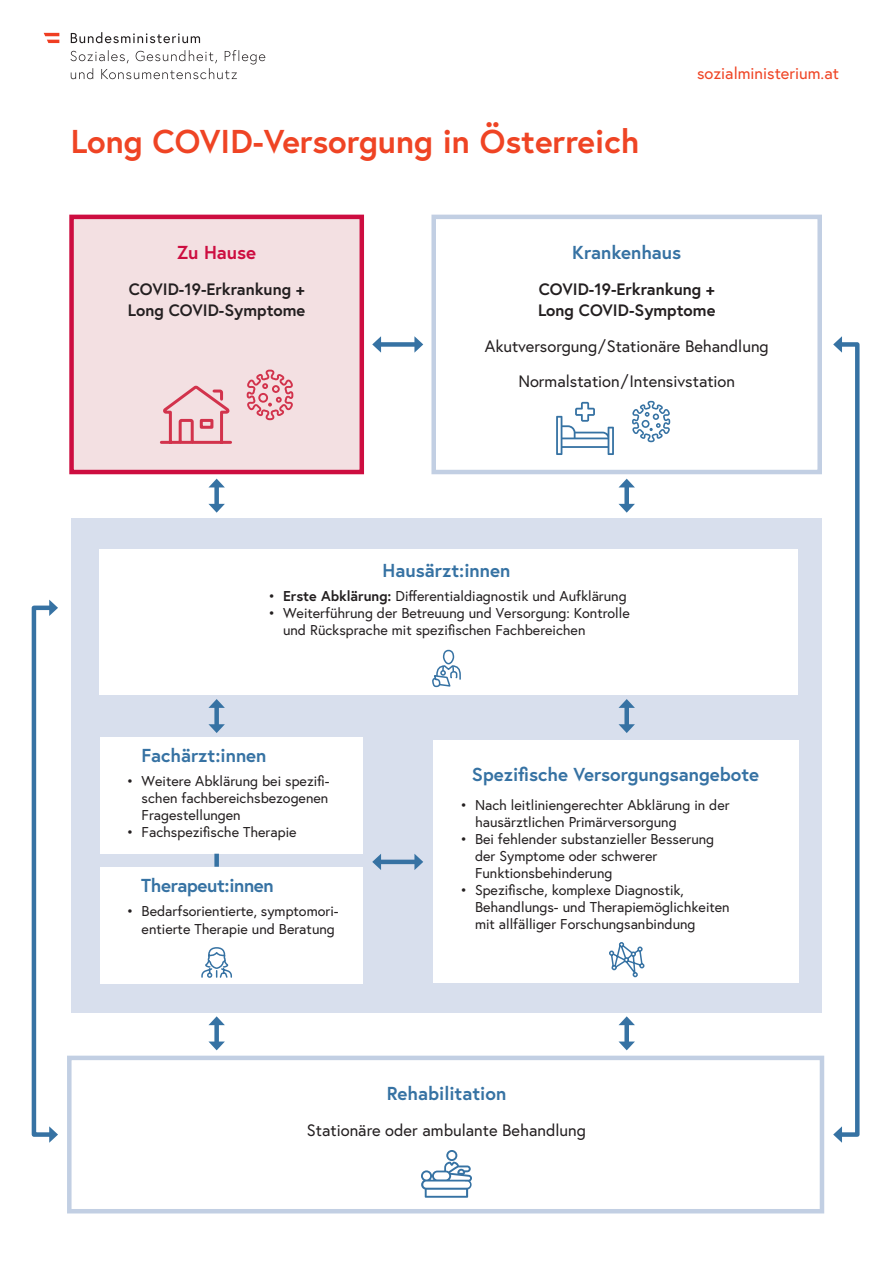
<style>
.page{position:relative;width:893px;height:1263px;background:#fff}
.page>*{position:absolute;margin:0;border:0;box-sizing:border-box;transform-origin:0 0}
.t1{font:700 33px "Europa Austria";color:#ef4424}
.t2{font:700 18.75px "Europa Austria";color:#3672a3}
.t3{font:700 18.75px "Europa Austria";letter-spacing:-.02em;color:#3672a3}
.t4{font:700 18.75px "Europa Austria";color:#cd0d40}
.t5{font:16.5px/35.4px "Europa Austria";color:#231f20;text-align:center}
.t6{font:700 16.5px/21px "Europa Austria";color:#231f20}
.t7{font:16.5px "Europa Austria";color:#ef4424}
.t8{font:14.25px/17.1px "Europa Austria";color:#231f20}
.s1{font-weight:700}
</style>
<div class="page">
<svg style="left:70px;top:50px;width:195px;height:29px"></svg>
<svg style="left:71px;top:32px;width:129px;height:11px"></svg>
<svg style="left:44px;top:33px;width:15px;height:10px"></svg>
<div style="left:71px;top:519px;width:750px;height:494px;background:#d8dfed"></div>
<div style="left:72px;top:217px;width:290px;height:255px;background:#f3e0e2"></div>
<div style="left:69px;top:215px;width:295px;height:259px;border:4px solid #cd0d40"></div>
<div style="left:431px;top:215px;width:391px;height:259px;border:4px solid #c2cfe3"></div>
<div style="left:100px;top:549px;width:698px;height:146px;background:#fff"></div>
<div style="left:100px;top:737px;width:263px;height:117px;background:#fff"></div>
<div style="left:100px;top:867px;width:263px;height:116px;background:#fff"></div>
<div style="left:433px;top:741px;width:365px;height:242px;background:#fff"></div>
<svg style="left:67px;top:1055px;width:758px;height:159px"></svg>
<svg style="left:246px;top:369px;width:48px;height:51px"></svg>
<svg style="left:632px;top:401px;width:38px;height:41px"></svg>
<svg style="left:160px;top:385px;width:72px;height:59px"></svg>
<svg style="left:432px;top:649px;width:29px;height:39px"></svg>
<svg style="left:201px;top:947px;width:31px;height:31px"></svg>
<svg style="left:556px;top:402px;width:58px;height:53px"></svg>
<svg style="left:609px;top:942px;width:36px;height:36px"></svg>
<div style="left:379px;top:342px;width:38px;height:5px;background:#3672a3"></div>
<svg style="left:372px;top:336px;width:9px;height:17px"></svg>
<svg style="left:414px;top:336px;width:9px;height:17px"></svg>
<hr style="left:379px;top:860px;width:38px;height:4px;background:#3672a3">
<svg style="left:372px;top:854px;width:9px;height:16px"></svg>
<svg style="left:414px;top:854px;width:9px;height:16px"></svg>
<div style="left:214px;top:1023px;width:5px;height:21px;background:#3672a3"></div>
<svg style="left:208px;top:1041px;width:17px;height:9px"></svg>
<svg style="left:208px;top:1016px;width:17px;height:9px"></svg>
<div style="left:214px;top:485px;width:5px;height:21px;background:#3672a3"></div>
<svg style="left:208px;top:504px;width:17px;height:9px"></svg>
<svg style="left:209px;top:479px;width:16px;height:8px"></svg>
<div style="left:624px;top:1023px;width:5px;height:21px;background:#3672a3"></div>
<svg style="left:618px;top:1041px;width:17px;height:9px"></svg>
<svg style="left:619px;top:1016px;width:16px;height:9px"></svg>
<div style="left:214px;top:705px;width:5px;height:21px;background:#3672a3"></div>
<div style="left:214px;top:854px;width:5px;height:13px;background:#3672a3"></div>
<svg style="left:208px;top:724px;width:17px;height:9px"></svg>
<svg style="left:208px;top:699px;width:17px;height:9px"></svg>
<div style="left:624px;top:705px;width:5px;height:21px;background:#3672a3"></div>
<svg style="left:618px;top:724px;width:17px;height:9px"></svg>
<svg style="left:618px;top:699px;width:17px;height:9px"></svg>
<div style="left:624px;top:485px;width:5px;height:21px;background:#3672a3"></div>
<svg style="left:618px;top:504px;width:17px;height:9px"></svg>
<svg style="left:619px;top:479px;width:16px;height:8px"></svg>
<div style="left:32px;top:605px;width:22px;height:532px;border:4px solid #3672a3"></div>
<svg style="left:49px;top:600px;width:9px;height:16px"></svg>
<svg style="left:49px;top:1126px;width:9px;height:17px"></svg>
<div style="left:837px;top:342px;width:22px;height:795px;border:4px solid #3672a3"></div>
<svg style="left:833px;top:336px;width:9px;height:17px"></svg>
<svg style="left:833px;top:1126px;width:9px;height:17px"></svg>
<svg style="left:421px;top:1150px;width:51px;height:48px"></svg>
<h1 class="t1" style="left:71px;top:119px;width:570px">Long COVID-Versorgung in Österreich</h1>
<p class="t7" style="left:697px;top:63px;width:143px">sozialministerium.at</p>
<h2 class="t4" style="left:177px;top:240px;width:81px">Zu Hause</h2>
<p class="t6" style="left:128px;top:278px;width:179px">COVID-19-Erkrankung +<br>Long COVID-Symptome</p>
<h2 class="t2" style="left:572px;top:240px;width:111px">Krankenhaus</h2>
<p class="t6" style="left:538px;top:278px;width:179px">COVID-19-Erkrankung +<br>Long COVID-Symptome</p>
<p class="t5" style="left:485px;top:328px;width:285px">Akutversorgung/Stationäre Behandlung<br>Normalstation/Intensivstation</p>
<h2 class="t2" style="left:383px;top:557px;width:129px">Hausärzt:innen</h2>
<p class="t8" style="left:268px;top:587px;width:360px">• <span class="s1">Erste Abklärung:</span> Differentialdiagnostik und Aufklärung</p>
<p class="t8" style="left:283px;top:604px;width:348px;text-indent:-15px">• Weiterführung der Betreuung und Versorgung: Kontrolle und Rücksprache mit spezifischen Fachbereichen</p>
<h2 class="t2" style="left:142px;top:742px;width:126px">Fachärzt:innen</h2>
<p class="t8" style="left:142px;top:772px;width:189px;text-align:justify;text-indent:-15px">• Weitere Abklärung bei spezifi&shy;schen fachbereichsbezogenen Fragestellungen</p>
<p class="t8" style="left:127px;top:823px;width:171px">• Fachspezifische Therapie</p>
<h2 class="t3" style="left:141px;top:873px;width:134px">Therapeut:innen</h2>
<p class="t8" style="left:127px;top:903px;width:213px;text-align:right">• Bedarfsorientierte, symptomori&shy;entierte Therapie und Beratung</p>
<h2 class="t2" style="left:472px;top:761px;width:289px">Spezifische Versorgungsangebote</h2>
<p class="t8" style="left:475px;top:796px;width:256px;text-indent:-15px">• Nach leitliniengerechter Abklärung in der hausärztlichen Primärversorgung</p>
<p class="t8" style="left:475px;top:830px;width:241px;text-indent:-15px">• Bei fehlender substanzieller Besserung der Symptome oder schwerer<br>Funktionsbehinderung</p>
<p class="t8" style="left:475px;top:881px;width:256px;text-indent:-15px">• Spezifische, komplexe Diagnostik,<br>Behandlungs- und Therapiemöglichkeiten mit allfälliger Forschungsanbindung</p>
<h2 class="t2" style="left:387px;top:1081px;width:121px">Rehabilitation</h2>
<p class="t5" style="left:307px;top:1112px;width:280px">Stationäre oder ambulante Behandlung</p>
</div>
